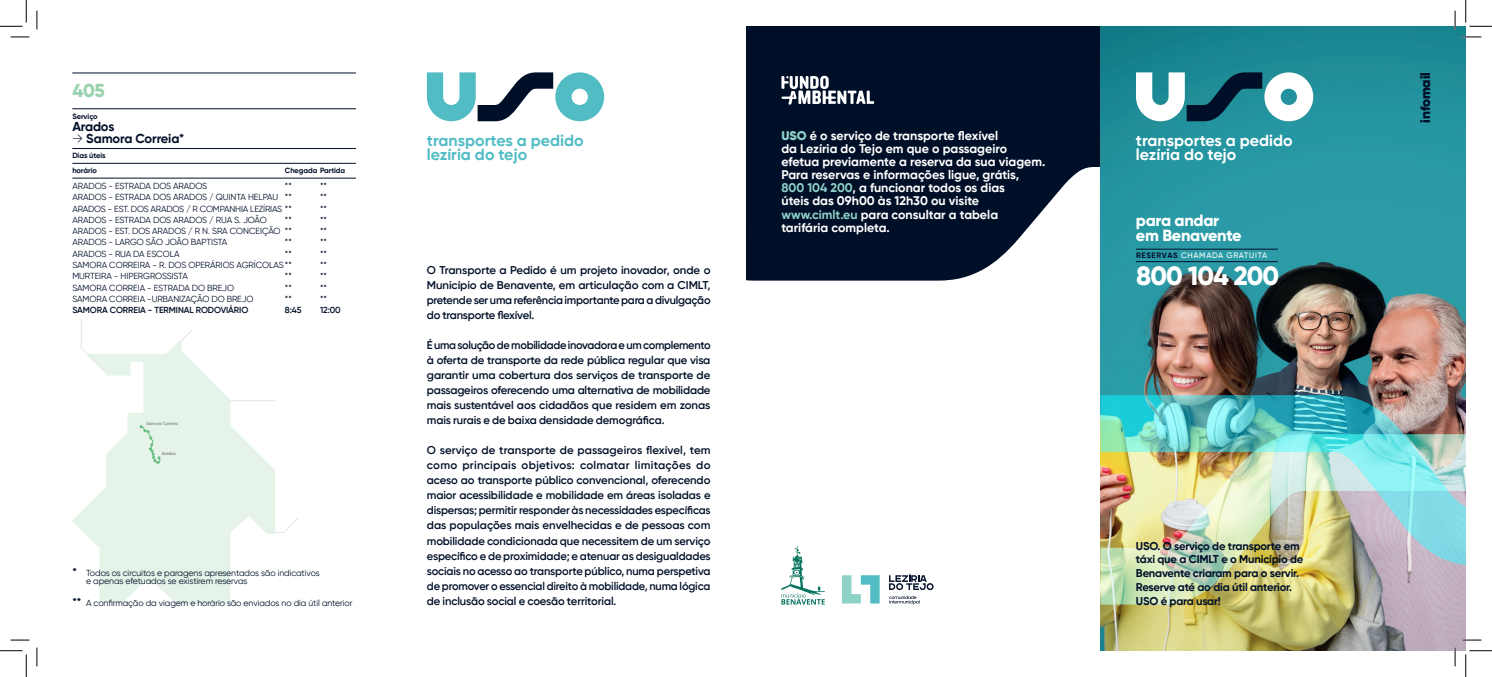
<style>
.page{position:relative;width:1492px;height:677px;background:#fff}
.page>*{position:absolute;margin:0;border:0;box-sizing:border-box;transform-origin:0 0}
.t1{font:800 26.38px "Gilroy";letter-spacing:-.03em;color:#fff}
.t2{font:800 18.75px "Gilroy";color:#9ad2ae}
.t3{font:800 16.25px/15px "Gilroy";letter-spacing:-.02em;color:#fff}
.t4{font:700 16px/14.1px "Gilroy";color:#fff}
.t5{font:700 16px/14.1px "Gilroy";color:#52bcc5}
.t6{font:900 13.62px "Gilroy";color:#000f28}
.t7{font:700 12.88px "Gilroy";letter-spacing:-.01em;color:#000f28}
.t8{font:700 12.5px/13.1px "Gilroy";color:#fff}
.t9{font:600 11.25px/15px "Gilroy";letter-spacing:-.015em;color:#000f28;text-align:justify}
.t10{font:700 11.25px/13.8px "Gilroy";letter-spacing:-.02em;color:#000f28}
.t11{font:8.75px/7.5px "Gilroy";letter-spacing:-.01em;color:#000f28}
.t12{font:600 8.75px "Gilroy";letter-spacing:-.01em;color:#000f28}
.t13{font:500 7.88px "Gilroy";letter-spacing:.09em;color:#fff}
.t14{font:700 7.5px/14.8px "Gilroy";letter-spacing:-.01em;color:#000f28}
.t15{font:600 4.38px "Gilroy";letter-spacing:-.01em;color:#808285}
.s1{font-weight:300}
.s2{font-weight:700;font-size:11.25px}
.s3{font-weight:900;color:#8dd1c7}
.s4{color:#8dd1c7}
.s5{font-weight:700;color:#000f28}
</style>
<div class="page">
<div style="left:746px;top:26px;width:354px;height:84px;background:#000f28"></div>
<svg style="left:746px;top:110px;width:354px;height:170px;background:#212e44"></svg>
<svg style="left:781px;top:75px;width:93px;height:30px"></svg>
<svg style="left:842px;top:575px;width:37px;height:28px"></svg>
<svg style="left:889px;top:573px;width:44px;height:16px"></svg>
<svg style="left:889px;top:595px;width:30px;height:9px"></svg>
<hr style="left:72px;top:73px;width:284px;height:1px;background:#000f28">
<hr style="left:72px;top:108px;width:284px;height:1px;background:#000f28">
<hr style="left:72px;top:148px;width:284px;height:1px;background:#000f28">
<hr style="left:72px;top:163px;width:284px;height:1px;background:#000f28">
<hr style="left:72px;top:178px;width:284px;height:1px;background:#000f28">
<img style="left:1100px;top:26px;width:365px;height:624px">
<svg style="left:1135px;top:72px;width:177px;height:49px"></svg>
<img style="left:1100px;top:395px;width:365px;height:39px">
<img style="left:1100px;top:434px;width:365px;height:170px">
<hr style="left:1135px;top:261px;width:142px;height:1px;background:#000f28">
<hr style="left:1135px;top:249px;width:142px;height:1px;background:#000f28">
<svg style="left:781px;top:545px;width:43px;height:59px"></svg>
<svg style="left:427px;top:72px;width:177px;height:49px"></svg>
<svg style="left:73px;top:513px;width:202px;height:91px"></svg>
<svg style="left:80px;top:319px;width:219px;height:214px"></svg>
<svg style="left:140px;top:423px;width:21px;height:46px"></svg>
<svg style="left:11px;top:36px;width:18px;height:2px"></svg>
<svg style="left:1462px;top:36px;width:18px;height:2px"></svg>
<svg style="left:11px;top:639px;width:18px;height:1px"></svg>
<svg style="left:1462px;top:638px;width:18px;height:2px"></svg>
<svg style="left:36px;top:11px;width:2px;height:18px"></svg>
<svg style="left:36px;top:647px;width:2px;height:18px"></svg>
<svg style="left:1453px;top:11px;width:2px;height:18px"></svg>
<svg style="left:1453px;top:647px;width:2px;height:18px"></svg>
<svg style="left:0;top:0;width:27px;height:27px"></svg>
<svg style="left:0;top:650px;width:27px;height:26px"></svg>
<svg style="left:1465px;top:0;width:26px;height:27px"></svg>
<svg style="left:1465px;top:650px;width:26px;height:26px"></svg>
<h2 class="t2" style="left:72px;top:79px;width:34px">405</h2>
<p class="t14" style="left:72px;top:108px;width:27px">Serviço</p>
<p class="t7" style="left:72px;top:118px;width:44px">Arados</p>
<p class="t7" style="left:72px;top:131px;width:114px"><span class="s1">→</span> Samora Correia*</p>
<p class="t14" style="left:72px;top:148px;width:35px">Dias úteis horário</p>
<p class="t14" style="left:285px;top:163px;width:62px">Chegada Partida</p>
<p class="t11" style="left:72px;top:182px;width:136px">ARADOS - ESTRADA DOS ARADOS</p>
<p class="t11" style="left:285px;top:182px;width:8px">**</p>
<p class="t11" style="left:320px;top:182px;width:8px">**</p>
<p class="t11" style="left:72px;top:193px;width:221px">ARADOS - ESTRADA DOS ARADOS / QUINTA HELPAU **</p>
<p class="t11" style="left:320px;top:193px;width:8px">**</p>
<p class="t11" style="left:72px;top:204px;width:221px">ARADOS - EST. DOS ARADOS / R COMPANHIA LEZÍRIAS **</p>
<p class="t11" style="left:320px;top:204px;width:8px">**</p>
<p class="t11" style="left:72px;top:216px;width:196px">ARADOS - ESTRADA DOS ARADOS / RUA S. JOÃO</p>
<p class="t11" style="left:285px;top:216px;width:8px">**</p>
<p class="t11" style="left:320px;top:216px;width:8px">**</p>
<p class="t11" style="left:72px;top:227px;width:221px">ARADOS - EST. DOS ARADOS / R N. SRA CONCEIÇÃO **</p>
<p class="t11" style="left:320px;top:227px;width:8px">**</p>
<p class="t11" style="left:72px;top:238px;width:157px">ARADOS - LARGO SÃO JOÃO BAPTISTA</p>
<p class="t11" style="left:285px;top:238px;width:8px">**</p>
<p class="t11" style="left:320px;top:238px;width:8px">**</p>
<p class="t11" style="left:72px;top:249px;width:109px">ARADOS - RUA DA ESCOLA</p>
<p class="t11" style="left:285px;top:249px;width:8px">**</p>
<p class="t11" style="left:320px;top:249px;width:8px">**</p>
<p class="t11" style="left:72px;top:261px;width:221px">SAMORA CORREIRA - R. DOS OPERÁRIOS AGRÍCOLAS**</p>
<p class="t11" style="left:320px;top:261px;width:8px">**</p>
<p class="t11" style="left:72px;top:272px;width:117px">MURTEIRA - HIPERGROSSISTA</p>
<p class="t11" style="left:285px;top:272px;width:8px">**</p>
<p class="t11" style="left:320px;top:272px;width:8px">**</p>
<p class="t11" style="left:72px;top:283px;width:163px">SAMORA CORREIA - ESTRADA DO BREJO</p>
<p class="t11" style="left:285px;top:283px;width:8px">**</p>
<p class="t11" style="left:320px;top:283px;width:8px">**</p>
<p class="t11" style="left:72px;top:295px;width:183px">SAMORA CORREIA -URBANIZAÇÃO DO BREJO</p>
<p class="t11" style="left:285px;top:295px;width:8px">**</p>
<p class="t11" style="left:320px;top:295px;width:8px">**</p>
<p class="t12" style="left:72px;top:304px;width:177px">SAMORA CORREIA - TERMINAL RODOVIÁRIO</p>
<p class="t12" style="left:285px;top:304px;width:18px">8:45</p>
<p class="t12" style="left:320px;top:304px;width:22px">12:00</p>
<p class="t15" style="left:146px;top:420px;width:33px">Samora Correia</p>
<p class="t15" style="left:162px;top:451px;width:16px">Arados</p>
<p class="t11" style="left:86px;top:569px;width:235px;text-indent:-14px"><span class="s2">*</span> Todos os circuitos e paragens apresentados são indicativos e apenas efetuados se existirem reservas</p>
<p class="t11" style="left:72px;top:598px;width:282px"><span class="s2">**</span> A confirmação da viagem e horário são enviados no dia útil anterior</p>
<h3 class="t5" style="left:427px;top:133px;width:158px">transportes a pedido lezíria do tejo</h3>
<p class="t9" style="left:427px;top:262px;width:285px">O Transporte a Pedido é um projeto inovador, onde o Município de Benavente, em articulação com a CIMLT, pretende ser uma referência importante para a divulgação do transporte flexível.</p>
<p class="t9" style="left:427px;top:337px;width:285px">É uma solução de mobilidade inovadora e um complemento à oferta de transporte da rede pública regular que visa garantir uma cobertura dos serviços de transporte de passageiros oferecendo uma alternativa de mobilidade mais sustentável aos cidadãos que residem em zonas mais rurais e de baixa densidade demográfica.</p>
<p class="t9" style="left:427px;top:442px;width:285px">O serviço de transporte de passageiros flexível, tem como principais objetivos: colmatar limitações do aceso ao transporte público convencional, oferecendo maior acessibilidade e mobilidade em áreas isoladas e dispersas; permitir responder às necessidades específicas das populações mais envelhecidas e de pessoas com mobilidade condicionada que necessitem de um serviço específico e de proximidade; e atenuar as desigualdades sociais no acesso ao transporte público, numa perspetiva de promover o essencial direito à mobilidade, numa lógica de inclusão social e coesão territorial.</p>
<p class="t8" style="left:781px;top:128px;width:265px"><span class="s3">USO</span> é o serviço de transporte flexível<br>da Lezíria do Tejo em que o passageiro efetua previamente a reserva da sua viagem.<br>Para reservas e informações ligue, grátis,<br><span class="s4">800 104 200</span>, a funcionar todos os dias<br>úteis das 09h00 às 12h30 ou visite <span class="s4">www.cimlt.eu</span> para consultar a tabela tarifária completa.</p>
<h3 class="t4" style="left:1135px;top:133px;width:158px">transportes a pedido lezíria do tejo</h3>
<h3 class="t3" style="left:1135px;top:212px;width:107px">para andar em Benavente</h3>
<p class="t13" style="left:1135px;top:251px;width:133px"><span class="s5">RESERVAS</span> CHAMADA GRATUITA</p>
<h1 class="t1" style="left:1135px;top:259px;width:145px">800 104 200</h1>
<p class="t10" style="left:1135px;top:538px;width:169px">USO. O serviço de transporte em táxi que a CIMLT e o Município de<br>Benavente criaram para o servir.<br>Reserve até ao dia útil anterior.<br>USO é para usar!</p>
<p class="t6" style="left:1416px;top:123px;width:52px;rotate:-90deg">infomail</p>
</div>
